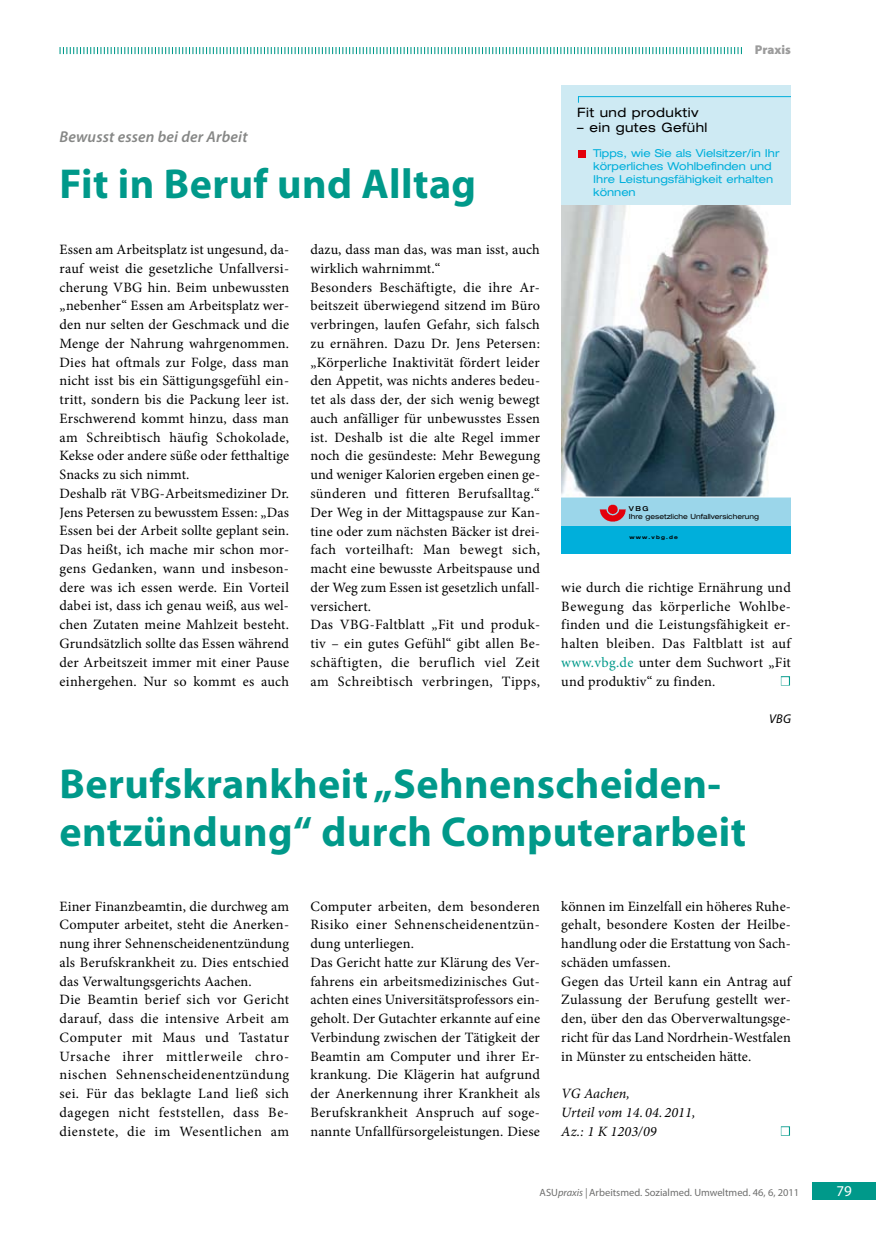
<style>
.page{position:relative;width:876px;height:1242px;background:#fff}
.page>*{position:absolute;margin:0;border:0;box-sizing:border-box;transform-origin:0 0}
.t1{font:700 42px/48px "Myriad Pro";letter-spacing:.01em;color:#00998a}
.t2{font:27px "Minion Pro";color:#fff}
.t3{font:italic 600 15.75px "Myriad Pro";letter-spacing:.01em;color:#868786}
.t4{font:15px "Myriad Pro";color:#fff}
.t5{font:14.25px/18.8px "Minion Pro";letter-spacing:.015em;color:#000}
.t6{font:italic 14.25px/18.8px "Minion Pro";letter-spacing:.01em;color:#000}
.t7{font:expanded 12.9px "Helvetica Neue";letter-spacing:.035em;color:#000}
.t8{font:900 12.75px "Myriad Pro";color:#9c9c9c}
.t9{font:italic 12.75px "Myriad Pro";color:#000}
.t10{font:expanded 10.95px/13px "Helvetica Neue";color:#00afdb}
.t11{font:10.5px "Myriad Pro";color:#6f6f6e}
.t12{font:expanded 7.05px "Helvetica Neue";color:#000}
.t13{font:500 expanded 6.75px "Helvetica Neue";color:#000}
.t14{font:700 expanded 4.95px "Helvetica Neue";letter-spacing:.245em;color:#000}
.s1{color:#00998a}
.s2{font-style:italic}
</style>
<div class="page">
<div style="left:812px;top:1182px;width:64px;height:17px;background:#00998a"></div>
<svg style="left:60px;top:47px;width:682px;height:7px"></svg>
<div style="left:781px;top:676px;width:9px;height:9px;border:2px solid #00998a"></div>
<img style="left:561px;top:204px;width:230px;height:293px">
<div style="left:561px;top:85px;width:230px;height:119px;background:#ceeaf3"></div>
<hr style="left:578px;top:96px;width:213px;height:1px;background:#00afdb">
<div style="left:578px;top:150px;width:8px;height:7px;background:#e3000b"></div>
<div style="left:561px;top:497px;width:230px;height:29px;background:#9bd6ea"></div>
<div style="left:561px;top:526px;width:230px;height:28px;background:#00afdb"></div>
<img style="left:600px;top:503px;width:26px;height:20px">
<div style="left:781px;top:1126px;width:9px;height:9px;border:2px solid #00998a"></div>
<p class="t3" style="left:60px;top:126px;width:190px">Bewusst essen bei der Arbeit</p>
<h1 class="t1" style="left:60px;top:158px;width:418px">Fit in Beruf und Alltag</h1>
<p class="t5" style="left:60px;top:240px;width:231px">Essen am Arbeitsplatz ist ungesund, da&shy;rauf weist die gesetzliche Unfallversi&shy;cherung VBG hin. Beim unbewussten „nebenher“ Essen am Arbeitsplatz wer&shy;den nur selten der Geschmack und die Menge der Nahrung wahrgenommen.<br>Dies hat oftmals zur Folge, dass man nicht isst bis ein Sättigungsgefühl ein&shy;tritt, sondern bis die Packung leer ist.<br>Erschwerend kommt hinzu, dass man am Schreibtisch häufig Schokolade, Kekse oder andere süße oder fetthaltige Snacks zu sich nimmt.<br>Deshalb rät VBG-Arbeitsmediziner Dr.<br>Jens Petersen zu bewusstem Essen: „Das Essen bei der Arbeit sollte geplant sein.<br>Das heißt, ich mache mir schon mor&shy;gens Gedanken, wann und insbeson&shy;dere was ich essen werde. Ein Vorteil dabei ist, dass ich genau weiß, aus wel&shy;chen Zutaten meine Mahlzeit besteht.<br>Grundsätzlich sollte das Essen während der Arbeitszeit immer mit einer Pause einhergehen. Nur so kommt es auch</p>
<p class="t5" style="left:310px;top:240px;width:231px">dazu, dass man das, was man isst, auch wirklich wahrnimmt.“<br>Besonders Beschäftigte, die ihre Ar&shy;beitszeit überwiegend sitzend im Büro verbringen, laufen Gefahr, sich falsch zu ernähren. Dazu Dr. Jens Petersen: „Körperliche Inaktivität fördert leider den Appetit, was nichts anderes bedeu&shy;tet als dass der, der sich wenig bewegt auch anfälliger für unbewusstes Essen ist. Deshalb ist die alte Regel immer noch die gesündeste: Mehr Bewegung und weniger Kalorien ergeben einen ge&shy;sünderen und fitteren Berufsalltag.“ Der Weg in der Mittagspause zur Kan&shy;tine oder zum nächsten Bäcker ist drei&shy;fach vorteilhaft: Man bewegt sich, macht eine bewusste Arbeitspause und der Weg zum Essen ist gesetzlich unfall&shy;versichert.<br>Das VBG-Faltblatt „Fit und produk&shy;tiv – ein gutes Gefühl“ gibt allen Be&shy;schäftigten, die beruflich viel Zeit am Schreibtisch verbringen, Tipps,</p>
<p class="t8" style="left:755px;top:41px;width:37px">Praxis</p>
<p class="t7" style="left:577px;top:104px;width:123px">Fit und produktiv</p>
<p class="t7" style="left:577px;top:120px;width:132px">– ein gutes Gefühl</p>
<p class="t10" style="left:593px;top:146px;width:188px">Tipps, wie Sie als Vielsitzer/in Ihr körperliches Wohlbefinden und<br>Ihre Leistungsfähigkeit erhalten können</p>
<p class="t13" style="left:629px;top:504px;width:21px">VBG</p>
<p class="t12" style="left:629px;top:512px;width:132px">Ihre gesetzliche Unfallversicherung</p>
<p class="t14" style="left:629px;top:534px;width:50px">www.vbg.de</p>
<p class="t5" style="left:561px;top:578px;width:231px;text-align:justify">wie durch die richtige Ernährung und Bewegung das körperliche Wohlbe&shy;finden und die Leistungsfähigkeit er&shy;halten bleiben. Das Faltblatt ist auf <span class="s1">www.vbg.de</span> unter dem Suchwort „Fit und produktiv“ zu finden.</p>
<h2 class="t2" style="left:780px;top:661px;width:12px">■</h2>
<p class="t9" style="left:769px;top:711px;width:23px">VBG</p>
<h1 class="t1" style="left:60px;top:758px;width:688px">Berufskrankheit „Sehnenscheiden&shy;entzündung“ durch Computerarbeit</h1>
<p class="t5" style="left:60px;top:896px;width:231px">Einer Finanzbeamtin, die durchweg am Computer arbeitet, steht die Anerken&shy;nung ihrer Sehnenscheidenentzündung als Berufskrankheit zu. Dies entschied das Verwaltungsgerichts Aachen.<br>Die Beamtin berief sich vor Gericht darauf, dass die intensive Arbeit am Computer mit Maus und Tastatur Ursache ihrer mittlerweile chro&shy;nischen Sehnenscheidenentzündung sei. Für das beklagte Land ließ sich dagegen nicht feststellen, dass Be&shy;dienstete, die im Wesentlichen am</p>
<p class="t5" style="left:310px;top:896px;width:231px">Computer arbeiten, dem besonderen Risiko einer Sehnenscheidenentzün&shy;dung unterliegen.<br>Das Gericht hatte zur Klärung des Ver&shy;fahrens ein arbeitsmedizinisches Gut&shy;achten eines Universitätsprofessors ein&shy;geholt. Der Gutachter erkannte auf eine Verbindung zwischen der Tätigkeit der Beamtin am Computer und ihrer Er&shy;krankung. Die Klägerin hat aufgrund der Anerkennung ihrer Krankheit als Berufskrankheit Anspruch auf soge&shy;nannte Unfallfürsorgeleistungen. Diese</p>
<p class="t5" style="left:561px;top:896px;width:231px">können im Einzelfall ein höheres Ruhe&shy;gehalt, besondere Kosten der Heilbe&shy;handlung oder die Erstattung von Sach&shy;schäden umfassen.<br>Gegen das Urteil kann ein Antrag auf Zulassung der Berufung gestellt wer&shy;den, über den das Oberverwaltungsge&shy;richt für das Land Nordrhein-Westfalen in Münster zu entscheiden hätte.</p>
<p class="t6" style="left:561px;top:1084px;width:136px">VG Aachen,<br>Urteil vom 14. 04. 2011,<br>Az.: 1 K 1203/09</p>
<h2 class="t2" style="left:780px;top:1111px;width:12px">■</h2>
<p class="t11" style="left:540px;top:1186px;width:261px">ASU<span class="s2">praxis |</span> Arbeitsmed. Sozialmed. Umweltmed. 46, 6, 2011</p>
<p class="t4" style="left:836px;top:1181px;width:17px">79</p>
</div>
